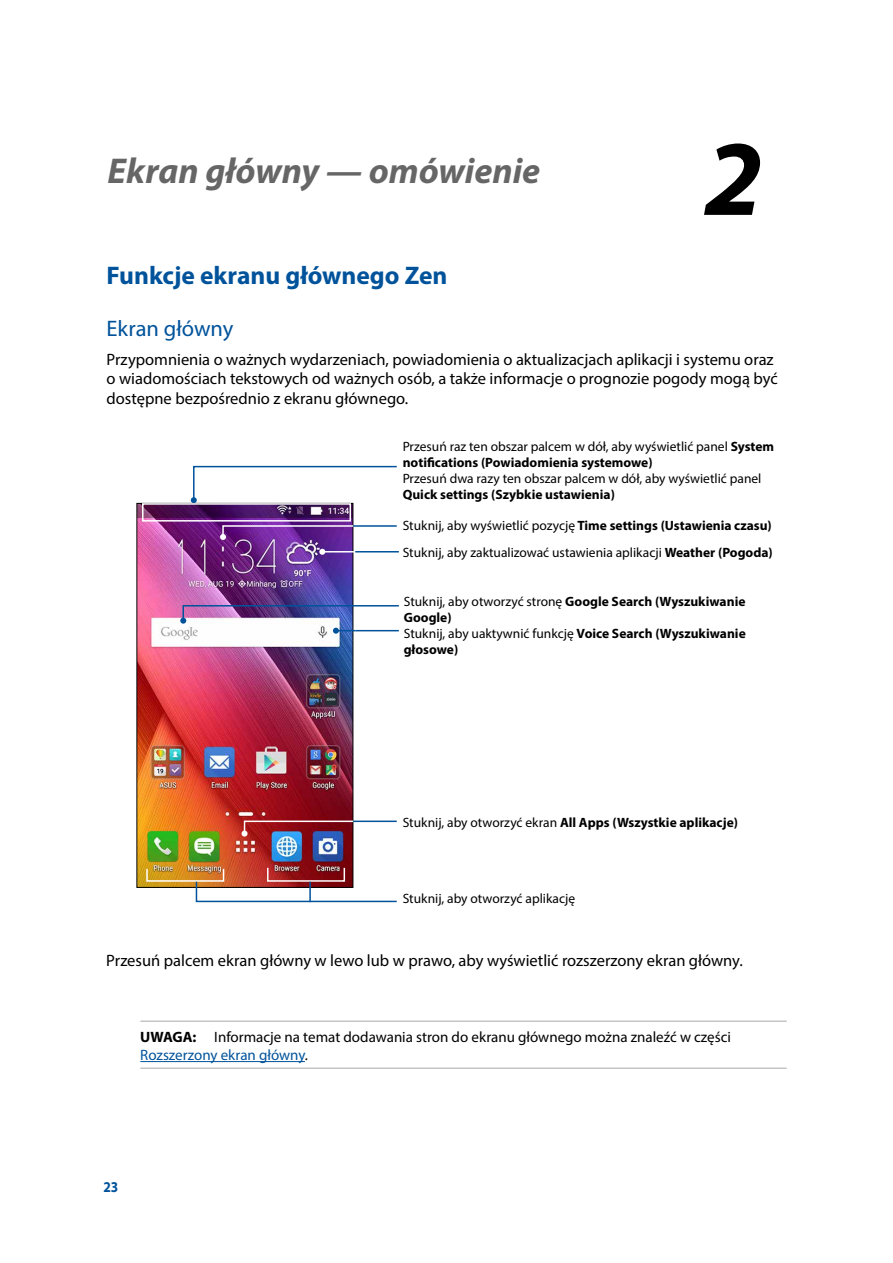
<style>
.page{position:relative;width:893px;height:1263px;background:#fff}
.page>*{position:absolute;margin:0;border:0;box-sizing:border-box;transform-origin:0 0}
.t1{font:italic 700 108px "Myriad Pro";color:#000}
.t2{font:italic 700 36px "Myriad Pro";color:#666}
.t3{font:700 25.5px "Myriad Pro";color:#00539b}
.t4{font:22.5px "Myriad Pro";color:#00539b}
.t5{font:16.5px/19.8px "Myriad Pro";color:#000}
.t6{font:15px/18px "Myriad Pro";color:#000}
.t7{font:700 15px "Myriad Pro";color:#00539b;scale:.9 1}
.t8{font:13.5px/16.2px "Myriad Pro";color:#000}
.t9{font:700 13.5px/16.2px "Myriad Pro";color:#000}
.s1{font-weight:700}
.s2{font-weight:400}
.s3{color:#00539b}
</style>
<div class="page">
<hr style="left:140px;top:1021px;width:647px;height:1px;background:#a7a9ac">
<hr style="left:140px;top:1068px;width:647px;height:1px;background:#a7a9ac">
<hr style="left:140px;top:1061px;width:165px;height:1px;background:#00539b">
<img style="left:139px;top:505px;width:212px;height:380px">
<svg style="left:191px;top:465px;width:206px;height:38px"></svg>
<div style="left:142px;top:503px;width:209px;height:19px;border:2px solid #fff"></div>
<img style="left:180px;top:604px;width:219px;height:30px">
<svg style="left:242px;top:820px;width:113px;height:16px;background:#8b3a4d"></svg>
<div style="left:146px;top:868px;width:78px;height:14px;border:2px solid #fff"></div>
<svg style="left:220px;top:524px;width:134px;height:16px;background:#78379e"></svg>
<hr style="left:322px;top:551px;width:32px;height:1px;background:#fff">
<svg style="left:319px;top:549px;width:6px;height:6px"></svg>
<svg style="left:195px;top:880px;width:202px;height:23px"></svg>
<hr style="left:353px;top:525px;width:44px;height:2px;background:#00539b">
<hr style="left:355px;top:551px;width:44px;height:1px;background:#00539b">
<hr style="left:355px;top:630px;width:44px;height:1px;background:#00539b">
<hr style="left:353px;top:820px;width:44px;height:2px;background:#00539b">
<h2 class="t2" style="left:108px;top:147px;width:434px">Ekran główny — omówienie</h2>
<h1 class="t1" style="left:704px;top:108px;width:60px">2</h1>
<h3 class="t3" style="left:107px;top:259px;width:343px">Funkcje ekranu głównego Zen</h3>
<h3 class="t4" style="left:107px;top:315px;width:128px">Ekran główny</h3>
<p class="t5" style="left:107px;top:349px;width:673px">Przypomnienia o ważnych wydarzeniach, powiadomienia o aktualizacjach aplikacji i systemu oraz o wiadomościach tekstowych od ważnych osób, a także informacje o prognozie pogody mogą być dostępne bezpośrednio z ekranu głównego.</p>
<p class="t8" style="left:403px;top:438px;width:373px">Przesuń raz ten obszar palcem w dół, aby wyświetlić panel <span class="s1">System notifications (Powiadomienia systemowe)</span></p>
<p class="t8" style="left:403px;top:470px;width:360px">Przesuń dwa razy ten obszar palcem w dół, aby wyświetlić panel</p>
<p class="t9" style="left:403px;top:486px;width:214px">Quick settings (Szybkie ustawienia)</p>
<p class="t8" style="left:403px;top:512px;width:372px;line-height:26.8px">Stuknij, aby wyświetlić pozycję <span class="s1">Time settings (Ustawienia czasu)<br></span>Stuknij, aby zaktualizować ustawienia aplikacji <span class="s1">Weather (Pogoda)</span></p>
<p class="t9" style="left:404px;top:592px;width:344px"><span class="s2">Stuknij, aby otworzyć stronę</span> Google Search (Wyszukiwanie Google)<br><span class="s2">Stuknij, aby uaktywnić funkcję</span> Voice Search (Wyszukiwanie głosowe)</p>
<p class="t9" style="left:403px;top:814px;width:337px"><span class="s2">Stuknij, aby otworzyć ekran</span> All Apps (Wszystkie aplikacje)</p>
<p class="t8" style="left:403px;top:890px;width:174px">Stuknij, aby otworzyć aplikację</p>
<p class="t5" style="left:106px;top:950px;width:638px">Przesuń palcem ekran główny w lewo lub w prawo, aby wyświetlić rozszerzony ekran główny.</p>
<p class="t6" style="left:140px;top:1028px;width:592px"><span class="s1">UWAGA:</span> Informacje na temat dodawania stron do ekranu głównego można znaleźć w części<br><span class="s3">Rozszerzony ekran główny</span>.</p>
<p class="t7" style="left:103px;top:1177px;width:18px">23</p>
</div>
